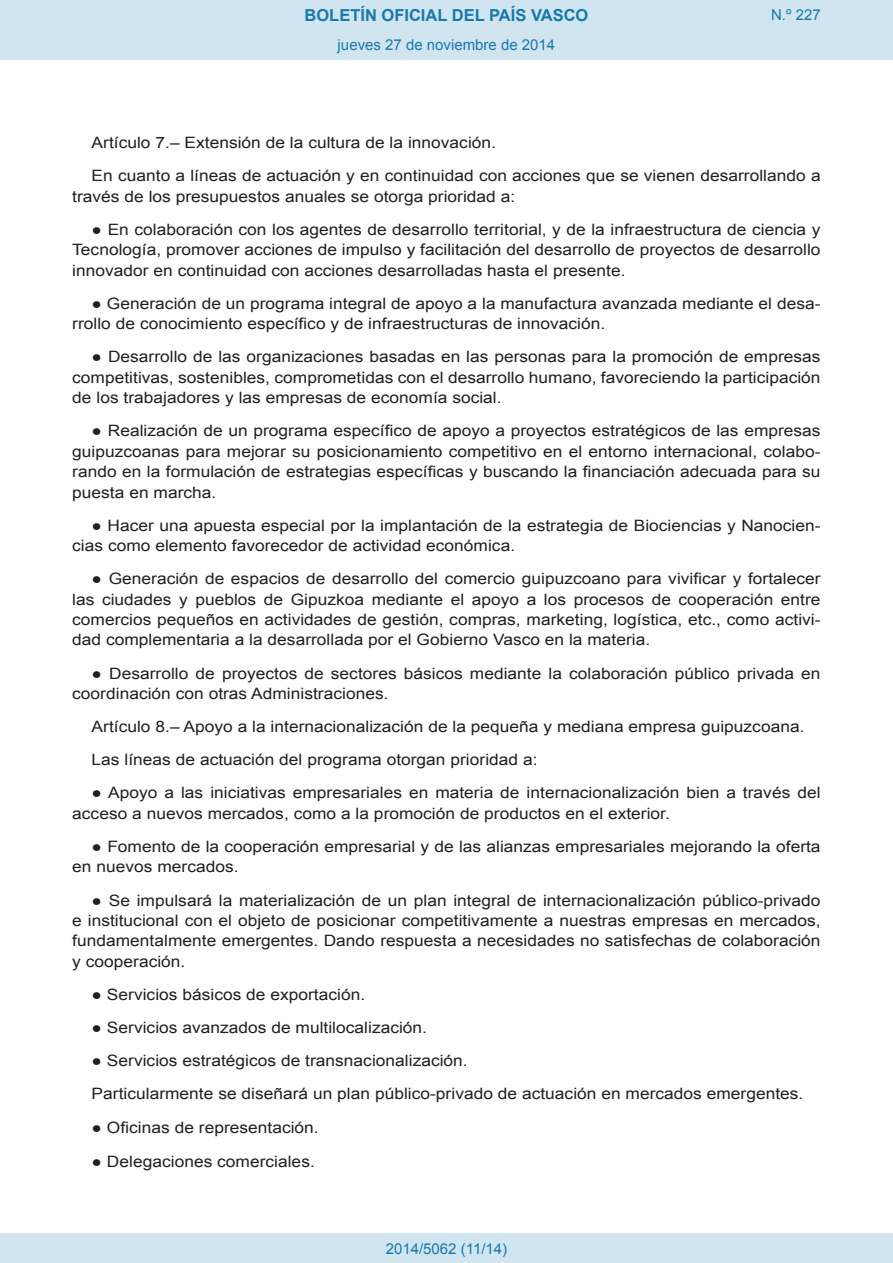
<style>
.page{position:relative;width:893px;height:1263px;background:#fff}
.page>*{position:absolute;margin:0;border:0;box-sizing:border-box;transform-origin:0 0}
.t1{font:700 16.5px "Arial";color:#1879ad}
.BOPVDetalle{font:15.6px/20.4px "Arial";color:#231f20;scale:1.11 1}
.Paginacion_Centro{font:15px "Arial";color:#1879ad}
</style>
<div class="page">
<div style="left:0;top:0;width:893px;height:60px;background:#d0e5f0"></div>
<div style="left:0;top:1233px;width:893px;height:30px;background:#d0e5f0"></div>
<p class="t1" style="left:305px;top:4px;width:285px">BOLETÍN OFICIAL DEL PAÍS VASCO</p>
<p class="Paginacion_Centro" style="left:338px;top:35px;width:219px">jueves 27 de noviembre de 2014</p>
<p class="Paginacion_Centro" style="left:771px;top:5px;width:51px">N.º 227</p>
<p class="BOPVDetalle" style="left:92px;top:133px;width:366px">Artículo 7.– Extensión de la cultura de la innovación.</p>
<p class="BOPVDetalle" style="left:72px;top:166px;width:676px;text-indent:19px">En cuanto a líneas de actuación y en continuidad con acciones que se vienen desarrollando a través de los presupuestos anuales se otorga prioridad a:</p>
<p class="BOPVDetalle" style="left:72px;top:219px;width:676px;text-align:justify;text-indent:19px">● En colaboración con los agentes de desarrollo territorial, y de la infraestructura de ciencia y Tecnología, promover acciones de impulso y facilitación del desarrollo de proyectos de desarrollo innovador en continuidad con acciones desarrolladas hasta el presente.</p>
<p class="BOPVDetalle" style="left:72px;top:293px;width:676px;text-indent:19px">● Generación de un programa integral de apoyo a la manufactura avanzada mediante el desa&shy;rrollo de conocimiento específico y de infraestructuras de innovación.</p>
<p class="BOPVDetalle" style="left:72px;top:347px;width:676px;text-align:justify;text-indent:19px">● Desarrollo de las organizaciones basadas en las personas para la promoción de empresas competitivas, sostenibles, comprometidas con el desarrollo humano, favoreciendo la participación de los trabajadores y las empresas de economía social.</p>
<p class="BOPVDetalle" style="left:72px;top:421px;width:676px;text-align:justify;text-indent:19px">● Realización de un programa específico de apoyo a proyectos estratégicos de las empresas guipuzcoanas para mejorar su posicionamiento competitivo en el entorno internacional, colabo&shy;rando en la formulación de estrategias específicas y buscando la financiación adecuada para su puesta en marcha.</p>
<p class="BOPVDetalle" style="left:72px;top:515px;width:676px;text-indent:19px">● Hacer una apuesta especial por la implantación de la estrategia de Biociencias y Nanocien&shy;cias como elemento favorecedor de actividad económica.</p>
<p class="BOPVDetalle" style="left:72px;top:569px;width:676px;text-align:justify;text-indent:19px">● Generación de espacios de desarrollo del comercio guipuzcoano para vivificar y fortalecer las ciudades y pueblos de Gipuzkoa mediante el apoyo a los procesos de cooperación entre comercios pequeños en actividades de gestión, compras, marketing, logística, etc., como activi&shy;dad complementaria a la desarrollada por el Gobierno Vasco en la materia.</p>
<p class="BOPVDetalle" style="left:72px;top:663px;width:676px;text-indent:19px">● Desarrollo de proyectos de sectores básicos mediante la colaboración público privada en coordinación con otras Administraciones.</p>
<p class="BOPVDetalle" style="left:92px;top:717px;width:644px">Artículo 8.– Apoyo a la internacionalización de la pequeña y mediana empresa guipuzcoana.</p>
<p class="BOPVDetalle" style="left:92px;top:750px;width:403px">Las líneas de actuación del programa otorgan prioridad a:</p>
<p class="BOPVDetalle" style="left:72px;top:783px;width:676px;text-indent:19px">● Apoyo a las iniciativas empresariales en materia de internacionalización bien a través del acceso a nuevos mercados, como a la promoción de productos en el exterior.</p>
<p class="BOPVDetalle" style="left:72px;top:836px;width:676px;text-indent:19px">● Fomento de la cooperación empresarial y de las alianzas empresariales mejorando la oferta en nuevos mercados.</p>
<p class="BOPVDetalle" style="left:72px;top:890px;width:676px;text-align:justify;text-indent:19px">● Se impulsará la materialización de un plan integral de internacionalización público-privado e institucional con el objeto de posicionar competitivamente a nuestras empresas en mercados, fundamentalmente emergentes. Dando respuesta a necesidades no satisfechas de colaboración y cooperación.</p>
<p class="BOPVDetalle" style="left:92px;top:984px;width:248px">● Servicios básicos de exportación.</p>
<p class="BOPVDetalle" style="left:92px;top:1018px;width:304px">● Servicios avanzados de multilocalización.</p>
<p class="BOPVDetalle" style="left:92px;top:1051px;width:340px">● Servicios estratégicos de transnacionalización.</p>
<p class="BOPVDetalle" style="left:92px;top:1084px;width:643px">Particularmente se diseñará un plan público-privado de actuación en mercados emergentes.</p>
<p class="BOPVDetalle" style="left:92px;top:1118px;width:206px">● Oficinas de representación.</p>
<p class="BOPVDetalle" style="left:92px;top:1151px;width:203px">● Delegaciones comerciales.</p>
<p class="Paginacion_Centro" style="left:386px;top:1238px;width:123px">2014/5062 (11/14)</p>
</div>
